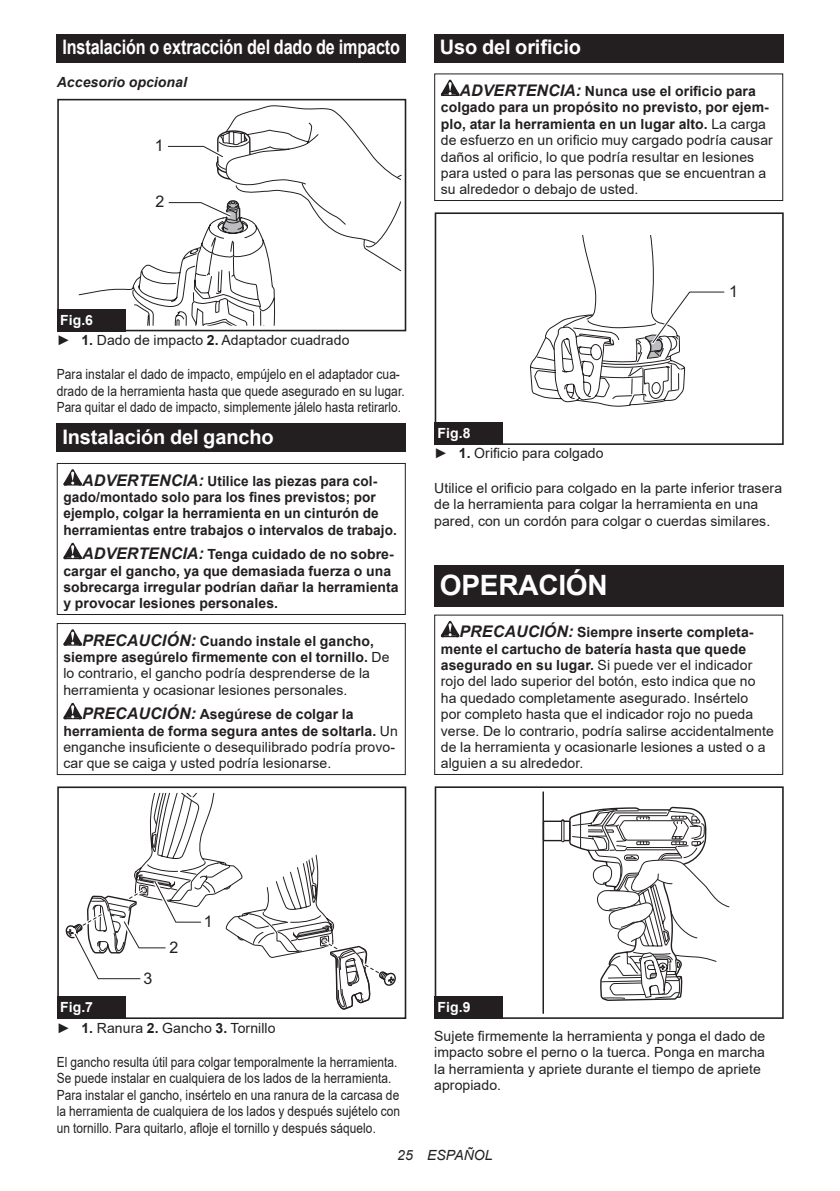
<style>
.page{position:relative;width:840px;height:1191px;background:#fff}
.page>*{position:absolute;margin:0;border:0;box-sizing:border-box;transform-origin:0 0}
.t1{font:700 28px "Arial";letter-spacing:-.01em;color:#fff}
.t2{font:700 20px "Arial";letter-spacing:-.01em;color:#fff;scale:.81 1}
.t3{font:700 20px "Arial";letter-spacing:-.01em;color:#fff}
.t4{font:16px "Arial";color:#231f20}
.t5{font:14px/16.4px "Arial";letter-spacing:.005em;color:#231f20}
.t6{font:700 14px/16.4px "Arial";letter-spacing:.005em;color:#231f20}
.t7{font:14px/16.4px "Arial";letter-spacing:.005em;color:#231f20;scale:.85 1}
.t8{font:14px/16.4px "Arial";letter-spacing:.005em;color:#231f20;scale:.86 1}
.t9{font:italic 700 14px "Arial";letter-spacing:.005em;color:#231f20}
.t10{font:italic 14px "Arial";letter-spacing:.005em;color:#231f20}
.t11{font:700 14px "Arial";color:#fff}
.s1{font-weight:700;font-style:italic;font-size:16px}
.s2{font-weight:700}
.s3{font-weight:700;color:#fff}
.s4{font-style:italic;font-size:16px}
</style>
<div class="page">
<div style="left:57px;top:34px;width:348px;height:29px;background:#231f20"></div>
<div style="left:57px;top:99px;width:349px;height:232px;border:2px solid #231f20"></div>
<svg style="left:79px;top:105px;width:323px;height:221px"></svg>
<div style="left:57px;top:309px;width:68px;height:22px;background:#231f20"></div>
<div style="left:57px;top:423px;width:348px;height:29px;background:#231f20"></div>
<svg style="left:63px;top:469px;width:19px;height:16px"></svg>
<svg style="left:63px;top:543px;width:19px;height:16px"></svg>
<div style="left:57px;top:463px;width:348px;height:152px;border:1px solid #231f20"></div>
<svg style="left:63px;top:629px;width:19px;height:16px"></svg>
<svg style="left:63px;top:703px;width:19px;height:16px"></svg>
<div style="left:57px;top:623px;width:348px;height:152px;border:1px solid #231f20"></div>
<div style="left:57px;top:786px;width:349px;height:233px;border:2px solid #231f20"></div>
<svg style="left:65px;top:793px;width:332px;height:226px"></svg>
<div style="left:57px;top:996px;width:68px;height:23px;background:#231f20"></div>
<div style="left:434px;top:34px;width:348px;height:29px;background:#231f20"></div>
<svg style="left:440px;top:80px;width:19px;height:16px"></svg>
<div style="left:434px;top:73px;width:348px;height:128px;border:1px solid #231f20"></div>
<div style="left:434px;top:212px;width:349px;height:233px;border:2px solid #231f20"></div>
<svg style="left:530px;top:235px;width:195px;height:172px"></svg>
<div style="left:434px;top:422px;width:68px;height:23px;background:#231f20"></div>
<div style="left:434px;top:565px;width:348px;height:41px;background:#231f20"></div>
<svg style="left:440px;top:621px;width:19px;height:16px"></svg>
<div style="left:434px;top:614px;width:348px;height:161px;border:1px solid #231f20"></div>
<hr style="left:542px;top:792px;width:1px;height:221px;background:#231f20">
<div style="left:542px;top:820px;width:28px;height:21px;border:1px solid #231f20"></div>
<svg style="left:543px;top:806px;width:186px;height:208px"></svg>
<div style="left:434px;top:786px;width:349px;height:233px;border:2px solid #231f20"></div>
<div style="left:434px;top:996px;width:68px;height:23px;background:#231f20"></div>
<h2 class="t2" style="left:62px;top:33px;width:418px">Instalación o extracción del dado de impacto</h2>
<p class="t9" style="left:57px;top:73px;width:132px">Accesorio opcional</p>
<p class="t4" style="left:155px;top:135px;width:10px">1</p>
<p class="t4" style="left:155px;top:191px;width:10px">2</p>
<h2 class="t3" style="left:439px;top:33px;width:143px">Uso del orificio</h2>
<p class="t5" style="left:440px;top:83px;width:333px;text-indent:19px"><span class="s1">ADVERTENCIA:</span> <span class="s2">Nunca use el orificio para colgado para un propósito no previsto, por ejem&shy;plo, atar la herramienta en un lugar alto.</span> La carga de esfuerzo en un orificio muy cargado podría causar daños al orificio, lo que podría resultar en lesiones para usted o para las personas que se encuentran a su alrededor o debajo de usted.</p>
<p class="t5" style="left:57px;top:309px;width:294px;line-height:20.2px"><span class="s3">Fig.6<br></span>► <span class="s2">1.</span> Dado de impacto <span class="s2">2.</span> Adaptador cuadrado</p>
<p class="t8" style="left:57px;top:366px;width:406px">Para instalar el dado de impacto, empújelo en el adaptador cua&shy;drado de la herramienta hasta que quede asegurado en su lugar.<br>Para quitar el dado de impacto, simplemente jálelo hasta retirarlo.</p>
<h2 class="t3" style="left:62px;top:422px;width:213px">Instalación del gancho</h2>
<p class="t6" style="left:63px;top:472px;width:335px;text-indent:19px"><span class="s4">ADVERTENCIA:</span> Utilice las piezas para col&shy;gado/montado solo para los fines previstos; por ejemplo, colgar la herramienta en un cinturón de herramientas entre trabajos o intervalos de trabajo.</p>
<p class="t6" style="left:63px;top:546px;width:336px;text-indent:19px"><span class="s4">ADVERTENCIA:</span> Tenga cuidado de no sobre&shy;cargar el gancho, ya que demasiada fuerza o una sobrecarga irregular podrían dañar la herramienta y provocar lesiones personales.</p>
<p class="t5" style="left:63px;top:632px;width:327px;text-indent:19px"><span class="s1">PRECAUCIÓN:</span> <span class="s2">Cuando instale el gancho, siempre asegúrelo firmemente con el tornillo.</span> De lo contrario, el gancho podría desprenderse de la herramienta y ocasionar lesiones personales.</p>
<p class="t5" style="left:63px;top:706px;width:336px;text-indent:19px"><span class="s1">PRECAUCIÓN:</span> <span class="s2">Asegúrese de colgar la herramienta de forma segura antes de soltarla.</span> Un enganche insuficiente o desequilibrado podría provo&shy;car que se caiga y usted podría lesionarse.</p>
<p class="t4" style="left:728px;top:280px;width:10px">1</p>
<p class="t5" style="left:434px;top:423px;width:171px;line-height:20.2px"><span class="s3">Fig.8<br></span>► <span class="s2">1.</span> Orificio para colgado</p>
<p class="t5" style="left:434px;top:480px;width:349px">Utilice el orificio para colgado en la parte inferior trasera de la herramienta para colgar la herramienta en una pared, con un cordón para colgar o cuerdas similares.</p>
<h1 class="t1" style="left:439px;top:565px;width:169px">OPERACIÓN</h1>
<p class="t5" style="left:440px;top:624px;width:334px;text-indent:19px"><span class="s1">PRECAUCIÓN:</span> <span class="s2">Siempre inserte completa&shy;mente el cartucho de batería hasta que quede asegurado en su lugar.</span> Si puede ver el indicador rojo del lado superior del botón, esto indica que no ha quedado completamente asegurado. Insértelo<br>por completo hasta que el indicador rojo no pueda verse. De lo contrario, podría salirse accidentalmente de la herramienta y ocasionarle lesiones a usted o a alguien a su alrededor.</p>
<p class="t4" style="left:143px;top:968px;width:10px">3</p>
<p class="t4" style="left:169px;top:936px;width:10px">2</p>
<p class="t4" style="left:204px;top:911px;width:10px">1</p>
<p class="t5" style="left:57px;top:997px;width:220px;line-height:20.2px"><span class="s3">Fig.7<br></span>► <span class="s2">1.</span> Ranura <span class="s2">2.</span> Gancho <span class="s2">3.</span> Tornillo</p>
<p class="t7" style="left:57px;top:1053px;width:405px">El gancho resulta útil para colgar temporalmente la herramienta.<br>Se puede instalar en cualquiera de los lados de la herramienta.<br>Para instalar el gancho, insértelo en una ranura de la carcasa de la herramienta de cualquiera de los lados y después sujételo con un tornillo. Para quitarlo, afloje el tornillo y después sáquelo.</p>
<p class="t11" style="left:437px;top:997px;width:34px">Fig.9</p>
<p class="t5" style="left:434px;top:1027px;width:332px">Sujete firmemente la herramienta y ponga el dado de impacto sobre el perno o la tuerca. Ponga en marcha la herramienta y apriete durante el tiempo de apriete apropiado.</p>
<p class="t10" style="left:397px;top:1146px;width:97px">25 ESPAÑOL</p>
</div>
